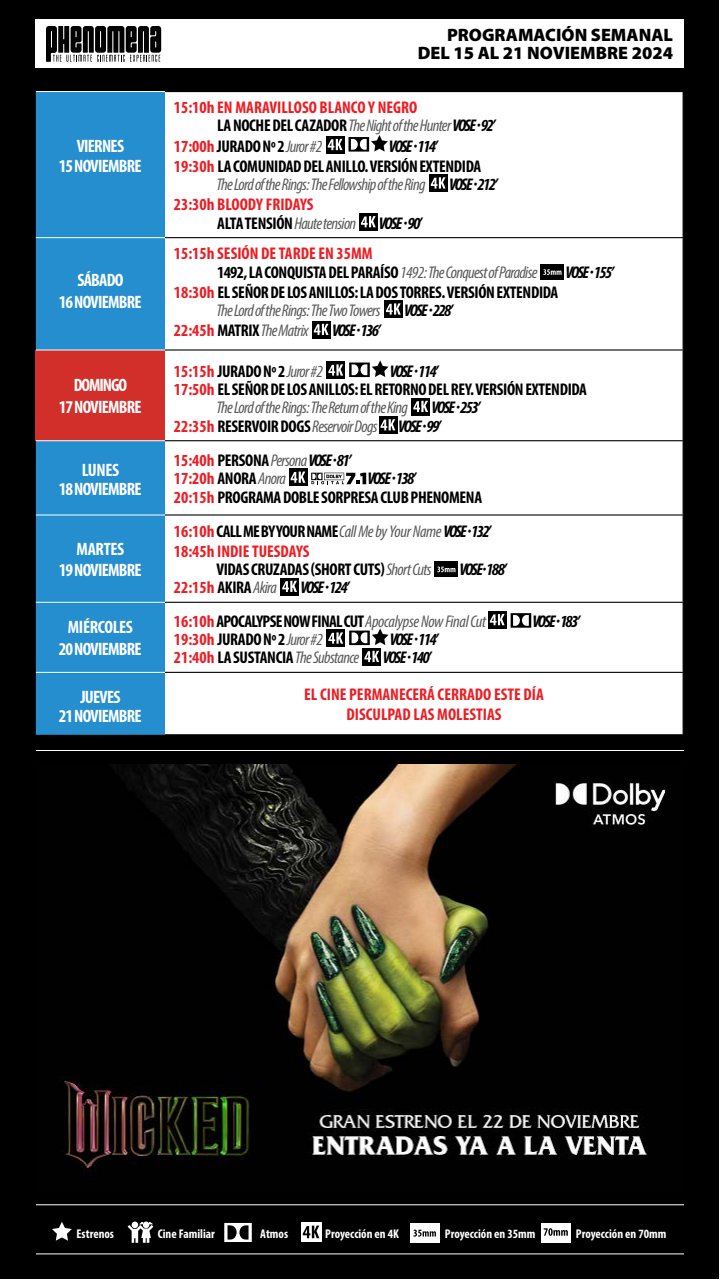
<style>
.page{position:relative;width:720px;height:1280px;background:#fff}
.page>*{position:absolute;margin:0;border:0;box-sizing:border-box;transform-origin:0 0}
.t1{font:700 condensed 18px/21.6px "Myriad Pro";letter-spacing:-.04em;color:#fff;text-align:center}
.t2{font:18px/18px "Myriad Variable Concept";color:#000;text-align:right}
.t3{font:700 condensed 17px/18.4px "Myriad Pro";letter-spacing:-.02em;color:#000}
.t4{font:700 condensed 17px/18px "Myriad Pro";color:#ed1d24}
.t5{font:italic 700 condensed 17px/18.4px "Myriad Pro";letter-spacing:-.095em;color:#000}
.t6{font:italic condensed 17px "Myriad Pro";letter-spacing:-.04em;color:#595959}
.t7{font:700 condensed 17px/18.4px "Myriad Pro";letter-spacing:-.02em;color:#ed1d24}
.t8{font:700 condensed 17px "Myriad Pro";letter-spacing:-.04em;color:#000}
.t9{font:700 condensed 12.7px "Myriad Pro";color:#fff}
.s1{color:#000}
.s2{font-weight:400;font-style:italic;color:#595959}
.s3{font-style:italic;color:#000}
.s4{color:#ed1d24}
.s5{font-style:italic}
.s6{font-weight:700;font-style:normal;color:#ed1d24}
.s7{font-weight:700;font-style:normal;color:#000}
.s8{font-style:normal;color:#ed1d24}
.s9{font-style:normal}
.s10{font-weight:400;color:#595959}
</style>
<div class="page">
<div style="left:0;top:0;width:719px;height:1280px;background:#000"></div>
<div style="left:36px;top:19px;width:648px;height:49px;background:#fff"></div>
<hr style="left:36px;top:1253px;width:648px;height:1px;background:#fff">
<svg style="left:52px;top:1222px;width:20px;height:19px"></svg>
<svg style="left:128px;top:1221px;width:25px;height:22px"></svg>
<div style="left:301px;top:1222px;width:21px;height:20px;background:#fff"></div>
<svg style="left:303px;top:1226px;width:16px;height:12px"></svg>
<svg style="left:224px;top:1223px;width:28px;height:19px"></svg>
<div style="left:410px;top:1223px;width:29px;height:20px;background:#fff"></div>
<div style="left:541px;top:1223px;width:29px;height:20px;background:#fff"></div>
<svg style="left:544px;top:1228px;width:24px;height:8px"></svg>
<svg style="left:413px;top:1230px;width:23px;height:7px"></svg>
<svg style="left:46px;top:26px;width:115px;height:36px"></svg>
<div style="left:36px;top:92px;width:129px;height:643px;background:#258ece"></div>
<div style="left:165px;top:92px;width:518px;height:642px;background:#fff"></div>
<div style="left:36px;top:350px;width:129px;height:91px;background:#d22f2b"></div>
<hr style="left:165px;top:237px;width:519px;height:1px;background:#000">
<hr style="left:165px;top:349px;width:519px;height:2px;background:#000">
<hr style="left:165px;top:440px;width:519px;height:1px;background:#000">
<hr style="left:165px;top:514px;width:519px;height:2px;background:#000">
<hr style="left:165px;top:602px;width:519px;height:1px;background:#000">
<hr style="left:165px;top:672px;width:519px;height:1px;background:#000">
<hr style="left:36px;top:672px;width:129px;height:1px;background:#fff">
<hr style="left:36px;top:440px;width:129px;height:1px;background:#fff">
<hr style="left:36px;top:515px;width:129px;height:1px;background:#fff">
<hr style="left:36px;top:602px;width:129px;height:1px;background:#fff">
<hr style="left:36px;top:350px;width:129px;height:1px;background:#fff">
<hr style="left:36px;top:91px;width:129px;height:1px;background:#fff">
<hr style="left:36px;top:237px;width:129px;height:1px;background:#fff">
<div style="left:326px;top:136px;width:19px;height:18px;background:#000"></div>
<svg style="left:328px;top:139px;width:14px;height:11px"></svg>
<svg style="left:348px;top:135px;width:40px;height:17px"></svg>
<div style="left:429px;top:174px;width:19px;height:18px;background:#000"></div>
<svg style="left:431px;top:177px;width:15px;height:12px"></svg>
<div style="left:359px;top:213px;width:19px;height:18px;background:#000"></div>
<svg style="left:361px;top:216px;width:15px;height:11px"></svg>
<div style="left:541px;top:264px;width:23px;height:16px;background:#000"></div>
<svg style="left:543px;top:269px;width:19px;height:6px"></svg>
<div style="left:384px;top:301px;width:19px;height:17px;background:#000"></div>
<svg style="left:386px;top:303px;width:15px;height:12px"></svg>
<div style="left:312px;top:321px;width:19px;height:17px;background:#000"></div>
<svg style="left:314px;top:324px;width:15px;height:11px"></svg>
<div style="left:327px;top:362px;width:18px;height:17px;background:#000"></div>
<svg style="left:328px;top:364px;width:15px;height:12px"></svg>
<svg style="left:349px;top:360px;width:40px;height:17px"></svg>
<div style="left:412px;top:398px;width:18px;height:17px;background:#000"></div>
<svg style="left:413px;top:401px;width:15px;height:11px"></svg>
<div style="left:379px;top:416px;width:18px;height:18px;background:#000"></div>
<svg style="left:381px;top:419px;width:14px;height:11px"></svg>
<div style="left:289px;top:469px;width:18px;height:17px;background:#000"></div>
<svg style="left:291px;top:472px;width:14px;height:11px"></svg>
<svg style="left:311px;top:473px;width:55px;height:11px"></svg>
<div style="left:434px;top:561px;width:24px;height:16px;background:#000"></div>
<svg style="left:437px;top:567px;width:18px;height:5px"></svg>
<div style="left:281px;top:578px;width:18px;height:17px;background:#000"></div>
<svg style="left:282px;top:581px;width:15px;height:11px"></svg>
<div style="left:488px;top:611px;width:19px;height:18px;background:#000"></div>
<svg style="left:490px;top:614px;width:15px;height:11px"></svg>
<svg style="left:511px;top:613px;width:20px;height:15px"></svg>
<div style="left:327px;top:630px;width:18px;height:17px;background:#000"></div>
<svg style="left:328px;top:632px;width:15px;height:12px"></svg>
<svg style="left:349px;top:628px;width:40px;height:17px"></svg>
<div style="left:363px;top:648px;width:18px;height:17px;background:#000"></div>
<svg style="left:364px;top:651px;width:15px;height:11px"></svg>
<hr style="left:36px;top:750px;width:648px;height:1px;background:#fff">
<hr style="left:36px;top:1204px;width:648px;height:1px;background:#fff">
<img style="left:64px;top:764px;width:604px;height:408px">
<p class="t1" style="left:59px;top:136px;width:84px;line-height:19.6px">VIERNES<br>15 NOVIEMBRE</p>
<p class="t1" style="left:59px;top:269px;width:84px">SÁBADO<br>16 NOVIEMBRE</p>
<p class="t1" style="left:59px;top:374px;width:84px">DOMINGO<br>17 NOVIEMBRE</p>
<p class="t2" style="left:418px;top:26px;width:257px">PROGRAMACIÓN SEMANAL<br>DEL 15 AL 21 NOVIEMBRE 2024</p>
<p class="t4" style="left:217px;top:98px;width:279px;text-indent:-43px">15:10h EN MARAVILLOSO BLANCO Y NEGRO<br><span class="s1">LA NOCHE DEL CAZADOR</span> <span class="s2">The Night of the Hunter</span> <span class="s3">VOSE ·92’</span></p>
<p class="t3" style="left:174px;top:136px;width:150px"><span class="s4">17:00h</span> JURADO Nº 2 <span class="s2">Juror #2</span></p>
<p class="t3" style="left:174px;top:135px;width:309px;line-height:20.4px;text-indent:215px"><span class="s5">VOSE ·114’<br></span><span class="s4">19:30h</span> LA COMUNIDAD DEL ANILLO. VERSIÓN EXTENDIDA</p>
<p class="t6" style="left:216px;top:174px;width:211px">The Lord of the Rings: The Fellowship of the Ring</p>
<p class="t5" style="left:449px;top:175px;width:50px">VOSE ·212’</p>
<p class="t4" style="left:217px;top:195px;width:141px;line-height:18.4px;text-indent:-43px">23:30h BLOODY FRIDAYS<br><span class="s1">ALTA TENSIÓN</span> <span class="s2">Haute tension</span></p>
<p class="t5" style="left:379px;top:214px;width:44px">VOSE ·90’</p>
<p class="t3" style="left:217px;top:244px;width:322px;text-indent:-43px"><span class="s4">15:15h SESIÓN DE TARDE EN 35MM<br></span>1492, LA CONQUISTA DEL PARAÍSO <span class="s2">1492: The Conquest of Paradise</span></p>
<p class="t3" style="left:216px;top:283px;width:344px;line-height:18px;text-indent:-42px"><span class="s4">18:30h</span> EL SEÑOR DE LOS ANILLOS: LA DOS TORRES. VERSIÓN EXTENDIDA<br><span class="s2">The Lord of the Rings: The Two Towers</span></p>
<p class="t5" style="left:404px;top:301px;width:50px">VOSE ·228’</p>
<p class="t6" style="left:174px;top:321px;width:136px"><span class="s6">22:45h</span> <span class="s7">MATRIX</span> The Matrix</p>
<p class="t5" style="left:332px;top:321px;width:50px">VOSE ·136’</p>
<p class="t5" style="left:565px;top:262px;width:50px">VOSE ·155’</p>
<p class="t3" style="left:174px;top:362px;width:151px"><span class="s4">15:15h</span> JURADO Nº 2 <span class="s2">Juror #2</span></p>
<p class="t5" style="left:390px;top:362px;width:50px">VOSE ·114’</p>
<p class="t3" style="left:174px;top:380px;width:415px"><span class="s4">17:50h</span> EL SEÑOR DE LOS ANILLOS: EL RETORNO DEL REY. VERSIÓN EXTENDIDA</p>
<p class="t6" style="left:216px;top:398px;width:193px">The Lord of the Rings: The Return of the King</p>
<p class="t5" style="left:174px;top:398px;width:308px;text-indent:258px">VOSE ·253’<br><span class="s8">22:35h</span> <span class="s9">RESERVOIR DOGS</span> <span class="s10">Reservoir Dogs</span> VOSE ·99’</p>
<p class="t1" style="left:59px;top:460px;width:84px;line-height:19.6px">LUNES<br>18 NOVIEMBRE</p>
<p class="t7" style="left:174px;top:451px;width:179px">15:40h <span class="s1">PERSONA</span> <span class="s2">Persona</span> <span class="s3">VOSE ·81’<br></span>17:20h <span class="s1">ANORA</span> <span class="s2">Anora</span></p>
<p class="t3" style="left:174px;top:469px;width:310px;text-indent:193px"><span class="s5">VOSE ·138’<br></span><span class="s4">20:15h</span> PROGRAMA DOBLE SORPRESA CLUB PHENOMENA</p>
<p class="t1" style="left:59px;top:537px;width:84px">MARTES<br>19 NOVIEMBRE</p>
<p class="t4" style="left:174px;top:520px;width:319px;line-height:20.4px">16:10h <span class="s1">CALL ME BY YOUR NAME</span> <span class="s2">Call Me by Your Name</span> <span class="s3">VOSE ·132’<br></span>18:45h INDIE TUESDAYS</p>
<p class="t3" style="left:216px;top:560px;width:217px">VIDAS CRUZADAS (SHORT CUTS)<span class="s2">Short Cuts</span></p>
<p class="t5" style="left:459px;top:560px;width:48px">VOSE ·188’</p>
<p class="t7" style="left:174px;top:578px;width:105px">22:15h <span class="s1">AKIRA</span> <span class="s2">Akira</span></p>
<p class="t5" style="left:301px;top:578px;width:50px">VOSE ·124’</p>
<p class="t1" style="left:59px;top:616px;width:84px">MIÉRCOLES<br>20 NOVIEMBRE</p>
<p class="t8" style="left:174px;top:610px;width:314px"><span class="s4">16:10h</span> APOCALYPSE NOW FINAL CUT <span class="s2">Apocalypse Now Final Cut</span></p>
<p class="t5" style="left:532px;top:611px;width:49px">VOSE ·183’</p>
<p class="t3" style="left:174px;top:630px;width:151px"><span class="s4">19:30h</span> JURADO Nº 2 <span class="s2">Juror #2</span></p>
<p class="t5" style="left:390px;top:630px;width:50px">VOSE ·114’</p>
<p class="t6" style="left:174px;top:648px;width:187px"><span class="s6">21:40h</span> <span class="s7">LA SUSTANCIA</span> The Substance</p>
<p class="t5" style="left:383px;top:648px;width:50px">VOSE ·140’</p>
<p class="t1" style="left:59px;top:687px;width:84px;line-height:19.6px">JUEVES<br>21 NOVIEMBRE</p>
<p class="t4" style="left:304px;top:684px;width:241px;line-height:20px;text-align:center">EL CINE PERMANECERÁ CERRADO ESTE DÍA<br>DISCULPAD LAS MOLESTIAS</p>
<p class="t9" style="left:77px;top:1226px;width:39px">Estrenos</p>
<p class="t9" style="left:158px;top:1226px;width:59px">Cine Familiar</p>
<p class="t9" style="left:260px;top:1226px;width:29px">Atmos</p>
<p class="t9" style="left:325px;top:1226px;width:75px">Proyección en 4K</p>
<p class="t9" style="left:445px;top:1226px;width:92px">Proyección en 35mm</p>
<p class="t9" style="left:576px;top:1226px;width:92px">Proyección en 70mm</p>
</div>
